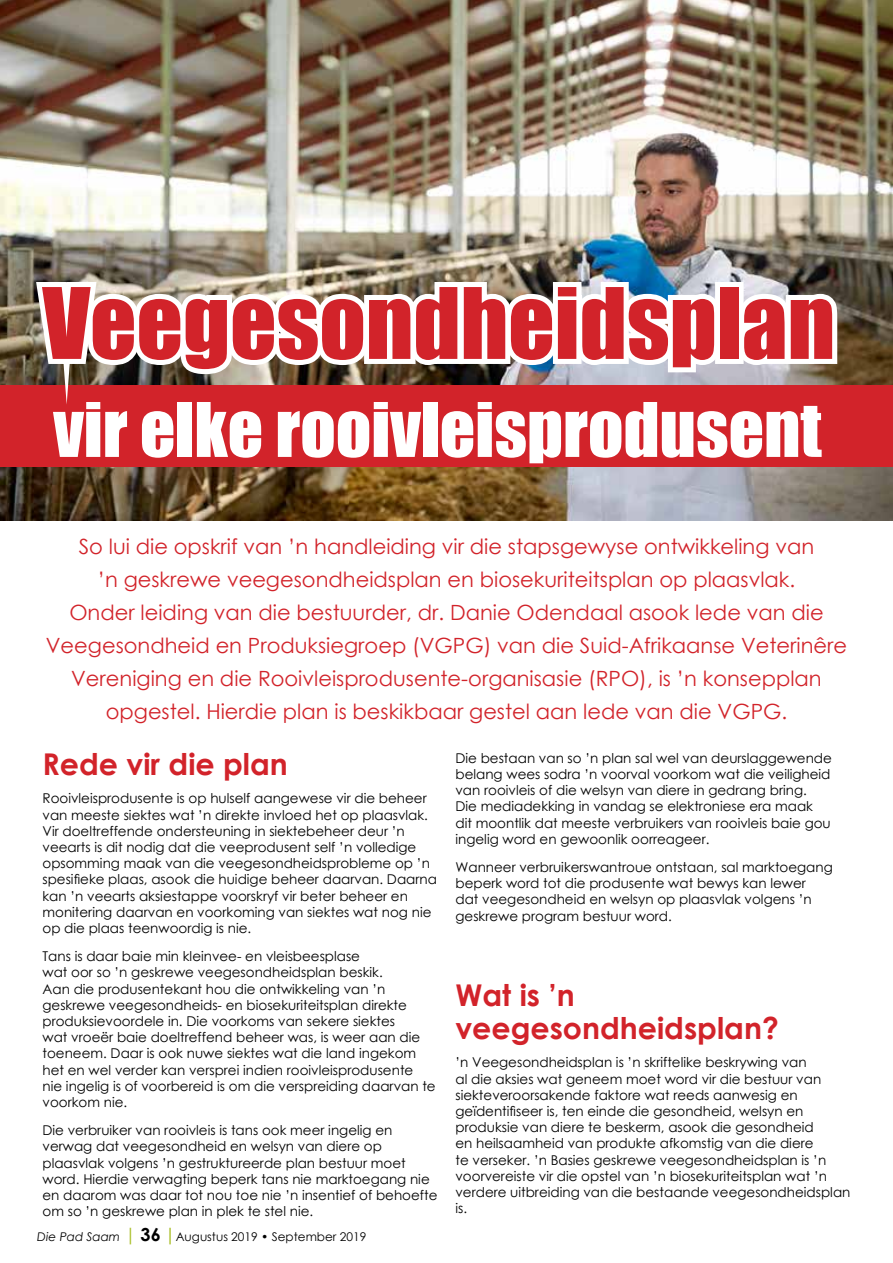
<style>
.page{position:relative;width:893px;height:1263px;background:#fff}
.page>*{position:absolute;margin:0;border:0;box-sizing:border-box;transform-origin:0 0}
.t1{font:90.9px "Impact";color:#d2232a}
.t2{font:69.45px "Impact";color:#fff}
.t3{font:700 30px/33px "Century Gothic";color:#d2232a}
.t4{font:21px/33px "Century Gothic";color:#d2232a;text-align:center}
.t5{font:13.5px/16.2px "Century Gothic";color:#000}
.t6{font:12px "Century Gothic";color:#000}
.s1{font-style:italic}
.s2{font-size:18px;color:#abc02c}
.s3{font-weight:700;font-size:18px}
.s4{font-weight:700;font-size:18px;color:#abc02c}
</style>
<div class="page">
<img style="left:0;top:0;width:893px;height:520px">
<div style="left:0;top:386px;width:892px;height:81px;background:#d2232a"></div>
<img style="left:30px;top:276px;width:812px;height:205px">
<h1 class="t1" style="left:43px;top:253px;width:794px">Veegesondheidsplan</h1>
<h2 class="t2" style="left:53px;top:376px;width:770px">vir elke rooivleisprodusent</h2>
<p class="t4" style="left:46px;top:529px;width:803px">So lui die opskrif van ’n handleiding vir die stapsgewyse ontwikkeling van<br>’n geskrewe veegesondheidsplan en biosekuriteitsplan op plaasvlak.<br>Onder leiding van die bestuurder, dr. Danie Odendaal asook lede van die Veegesondheid en Produksiegroep (VGPG) van die Suid-Afrikaanse Veterinêre Vereniging en die Rooivleisprodusente-organisasie (RPO), is ’n konsepplan opgestel. Hierdie plan is beskikbaar gestel aan lede van die VGPG.</p>
<h3 class="t3" style="left:43px;top:746px;width:247px">Rede vir die plan</h3>
<p class="t5" style="left:43px;top:790px;width:396px">Rooivleisprodusente is op hulself aangewese vir die beheer van meeste siektes wat ’n direkte invloed het op plaasvlak.<br>Vir doeltreffende ondersteuning in siektebeheer deur ’n veearts is dit nodig dat die veeprodusent self ’n volledige opsomming maak van die veegesondheidsprobleme op ’n spesifieke plaas, asook die huidige beheer daarvan. Daarna kan ’n veearts aksiestappe voorskryf vir beter beheer en monitering daarvan en voorkoming van siektes wat nog nie op die plaas teenwoordig is nie.</p>
<p class="t5" style="left:43px;top:948px;width:395px">Tans is daar baie min kleinvee- en vleisbeesplase<br>wat oor so ’n geskrewe veegesondheidsplan beskik.<br>Aan die produsentekant hou die ontwikkeling van ’n geskrewe veegesondheids- en biosekuriteitsplan direkte produksievoordele in. Die voorkoms van sekere siektes<br>wat vroeër baie doeltreffend beheer was, is weer aan die toeneem. Daar is ook nuwe siektes wat die land ingekom het en wel verder kan versprei indien rooivleisprodusente nie ingelig is of voorbereid is om die verspreiding daarvan te voorkom nie.</p>
<p class="t5" style="left:43px;top:1122px;width:396px">Die verbruiker van rooivleis is tans ook meer ingelig en verwag dat veegesondheid en welsyn van diere op plaasvlak volgens ’n gestruktureerde plan bestuur moet word. Hierdie verwagting beperk tans nie marktoegang nie en daarom was daar tot nou toe nie ’n insentief of behoefte om so ’n geskrewe plan in plek te stel nie.</p>
<p class="t6" style="left:37px;top:1228px;width:331px"><span class="s1">Die Pad Saam</span> <span class="s2">|</span> <span class="s3">36</span> <span class="s4">|</span>Augustus 2019 • September 2019</p>
<p class="t5" style="left:455px;top:750px;width:378px">Die bestaan van so ’n plan sal wel van deurslaggewende belang wees sodra ’n voorval voorkom wat die veiligheid van rooivleis of die welsyn van diere in gedrang bring.<br>Die mediadekking in vandag se elektroniese era maak dit moontlik dat meeste verbruikers van rooivleis baie gou ingelig word en gewoonlik oorreageer.</p>
<p class="t5" style="left:455px;top:859px;width:379px">Wanneer verbruikerswantroue ontstaan, sal marktoegang beperk word tot die produsente wat bewys kan lewer<br>dat veegesondheid en welsyn op plaasvlak volgens ’n geskrewe program bestuur word.</p>
<h3 class="t3" style="left:455px;top:977px;width:325px">Wat is ’n veegesondheidsplan?</h3>
<p class="t5" style="left:455px;top:1054px;width:396px">’n Veegesondheidsplan is ’n skriftelike beskrywing van<br>al die aksies wat geneem moet word vir die bestuur van siekteveroorsakende faktore wat reeds aanwesig en geïdentifiseer is, ten einde die gesondheid, welsyn en produksie van diere te beskerm, asook die gesondheid<br>en heilsaamheid van produkte afkomstig van die diere<br>te verseker. ’n Basies geskrewe veegesondheidsplan is ’n voorvereiste vir die opstel van ’n biosekuriteitsplan wat ’n verdere uitbreiding van die bestaande veegesondheidsplan is.</p>
</div>
